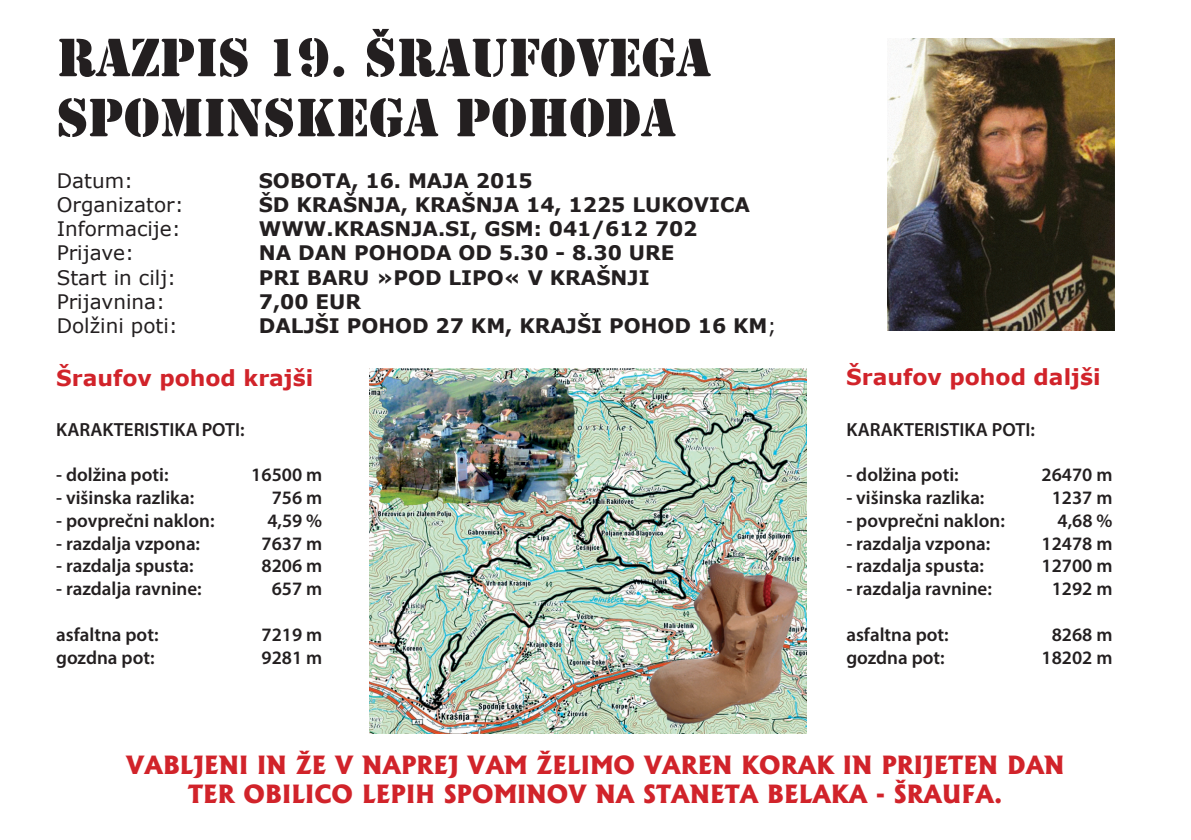
<style>
.page{position:relative;width:1191px;height:840px;background:#fff}
.page>*{position:absolute;margin:0;border:0;box-sizing:border-box;transform-origin:0 0}
.t1{font:50px/60px "Stencil Std";color:#231f20}
.t2{font:800 24px/28.8px "Albertus";color:#d1232a;text-align:center}
.t3{font:700 22px "Verdana";color:#d1232a}
.t4{font:700 20px "Verdana";color:#231f20}
.t5{font:20px "Verdana";color:#231f20}
.t6{font:600 19px "Myriad Pro";color:#231f20}
.s1{font-weight:400}
</style>
<div class="page">
<img style="left:887px;top:39px;width:227px;height:291px">
<img style="left:369px;top:369px;width:437px;height:364px">
<h1 class="t1" style="left:57px;top:28px;width:656px">RAZPIS 19. ŠRAUFOVEGA<br>SPOMINSKEGA POHODA</h1>
<p class="t5" style="left:57px;top:167px;width:78px">Datum:</p>
<p class="t4" style="left:259px;top:168px;width:275px">SOBOTA, 16. MAJA 2015</p>
<p class="t5" style="left:57px;top:191px;width:129px">Organizator:</p>
<p class="t4" style="left:259px;top:192px;width:493px">ŠD KRAŠNJA, KRAŠNJA 14, 1225 LUKOVICA</p>
<p class="t5" style="left:57px;top:215px;width:126px">Informacije:</p>
<p class="t4" style="left:259px;top:216px;width:440px">WWW.KRASNJA.SI, GSM: 041/612 702</p>
<p class="t5" style="left:57px;top:239px;width:79px">Prijave:</p>
<p class="t4" style="left:259px;top:240px;width:417px">NA DAN POHODA OD 5.30 - 8.30 URE</p>
<p class="t5" style="left:57px;top:263px;width:121px">Start in cilj:</p>
<p class="t4" style="left:259px;top:264px;width:392px">PRI BARU »POD LIPO« V KRAŠNJI</p>
<p class="t5" style="left:57px;top:287px;width:110px">Prijavnina:</p>
<p class="t4" style="left:259px;top:288px;width:104px">7,00 EUR</p>
<p class="t5" style="left:57px;top:311px;width:123px">Dolžini poti:</p>
<p class="t4" style="left:259px;top:312px;width:519px">DALJŠI POHOD 27 KM, KRAJŠI POHOD 16 KM<span class="s1">;</span></p>
<p class="t3" style="left:56px;top:363px;width:259px">Šraufov pohod krajši</p>
<p class="t3" style="left:846px;top:363px;width:256px">Šraufov pohod daljši</p>
<p class="t6" style="left:56px;top:417px;width:190px">KARAKTERISTIKA POTI:</p>
<p class="t6" style="left:56px;top:462px;width:114px">- dolžina poti:</p>
<p class="t6" style="left:251px;top:462px;width:72px">16500 m</p>
<p class="t6" style="left:56px;top:485px;width:140px">- višinska razlika:</p>
<p class="t6" style="left:272px;top:485px;width:52px">756 m</p>
<p class="t6" style="left:56px;top:508px;width:160px">- povprečni naklon:</p>
<p class="t6" style="left:267px;top:508px;width:56px">4,59 %</p>
<p class="t6" style="left:56px;top:531px;width:145px">- razdalja vzpona:</p>
<p class="t6" style="left:261px;top:531px;width:62px">7637 m</p>
<p class="t6" style="left:56px;top:553px;width:139px">- razdalja spusta:</p>
<p class="t6" style="left:261px;top:553px;width:62px">8206 m</p>
<p class="t6" style="left:56px;top:576px;width:147px">- razdalja ravnine:</p>
<p class="t6" style="left:272px;top:576px;width:52px">657 m</p>
<p class="t6" style="left:56px;top:622px;width:104px">asfaltna pot:</p>
<p class="t6" style="left:261px;top:622px;width:62px">7219 m</p>
<p class="t6" style="left:56px;top:645px;width:100px">gozdna pot:</p>
<p class="t6" style="left:261px;top:645px;width:62px">9281 m</p>
<p class="t6" style="left:846px;top:417px;width:190px">KARAKTERISTIKA POTI:</p>
<p class="t6" style="left:846px;top:462px;width:114px">- dolžina poti:</p>
<p class="t6" style="left:1041px;top:462px;width:72px">26470 m</p>
<p class="t6" style="left:846px;top:485px;width:140px">- višinska razlika:</p>
<p class="t6" style="left:1051px;top:485px;width:62px">1237 m</p>
<p class="t6" style="left:846px;top:508px;width:160px">- povprečni naklon:</p>
<p class="t6" style="left:1057px;top:508px;width:56px">4,68 %</p>
<p class="t6" style="left:846px;top:531px;width:145px">- razdalja vzpona:</p>
<p class="t6" style="left:1041px;top:531px;width:72px">12478 m</p>
<p class="t6" style="left:846px;top:553px;width:139px">- razdalja spusta:</p>
<p class="t6" style="left:1041px;top:553px;width:72px">12700 m</p>
<p class="t6" style="left:846px;top:576px;width:147px">- razdalja ravnine:</p>
<p class="t6" style="left:1051px;top:576px;width:62px">1292 m</p>
<p class="t6" style="left:846px;top:622px;width:104px">asfaltna pot:</p>
<p class="t6" style="left:1051px;top:622px;width:62px">8268 m</p>
<p class="t6" style="left:846px;top:645px;width:100px">gozdna pot:</p>
<p class="t6" style="left:1041px;top:645px;width:72px">18202 m</p>
<p class="t2" style="left:126px;top:749px;width:940px">VABLJENI IN ŽE V NAPREJ VAM ŽELIMO VAREN KORAK IN PRIJETEN DAN<br>TER OBILICO LEPIH SPOMINOV NA STANETA BELAKA - ŠRAUFA.</p>
</div>
